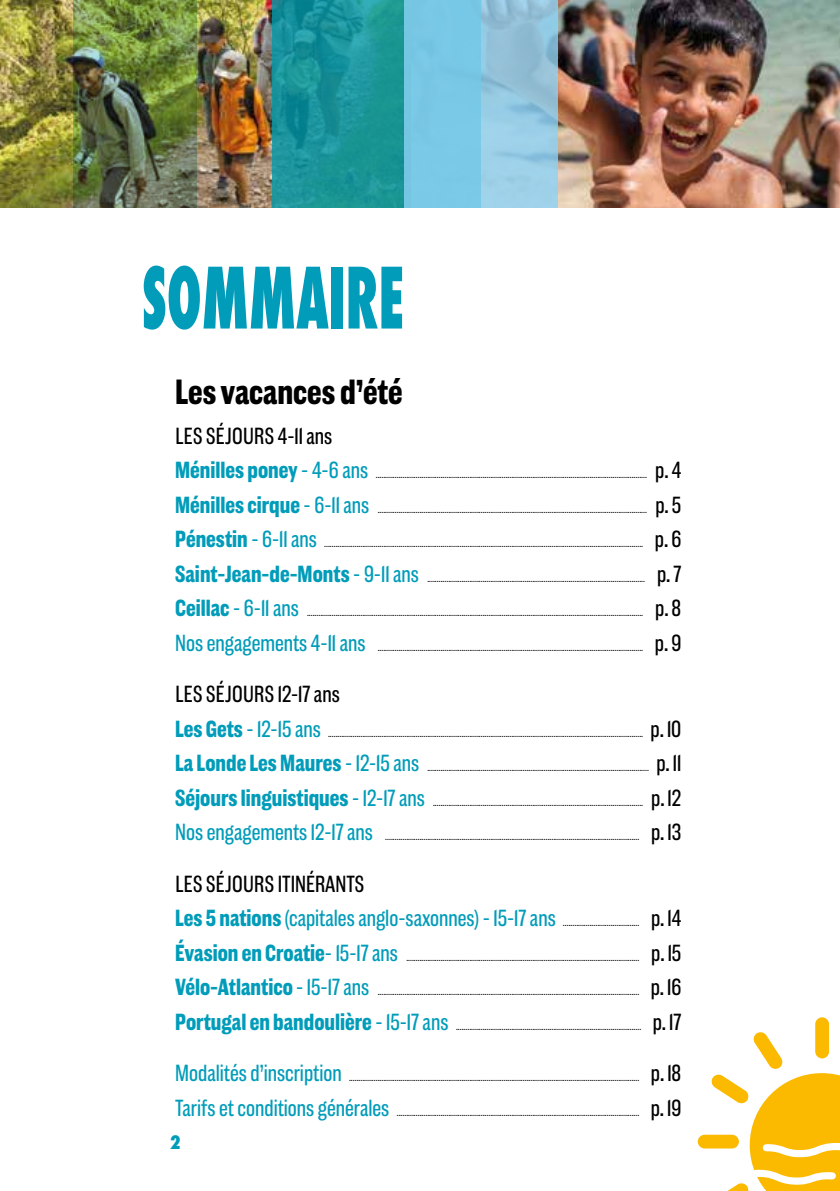
<style>
.page{position:relative;width:840px;height:1191px;background:#fff}
.page>*{position:absolute;margin:0;border:0;box-sizing:border-box;transform-origin:0 0}
.t1{font:800 condensed 82px "Futura";color:#009cb9;scale:.66 1}
.t2{font:700 36px "Americane Cond";color:#000}
.t3{font:24px "Americane Cond";letter-spacing:.015em;color:#000}
.t4{font:800 condensed 18px "Futura";color:#009cb9}
.t5{font:300 12px "Americane Cond";color:#000}
.s1{font-weight:700;font-size:24px;color:#009cb9}
.s2{font-weight:400;font-size:24px;color:#009cb9}
.s3{font-weight:400;font-size:24px}
</style>
<div class="page">
<img style="left:0;top:0;width:273px;height:208px">
<img style="left:557px;top:0;width:282px;height:208px">
<svg style="left:273px;top:0;width:131px;height:208px;background:#199398"></svg>
<svg style="left:404px;top:0;width:153px;height:208px;background:#86c7e2"></svg>
<img style="left:73px;top:0;width:123px;height:208px">
<svg style="left:812px;top:1015px;width:18px;height:45px"></svg>
<div style="left:810px;top:1013px;width:22px;height:49px;border:4px solid #fff;border-radius:9px"></div>
<svg style="left:697px;top:1026px;width:142px;height:165px"></svg>
<h1 class="t1" style="left:142px;top:242px;width:398px">SOMMAIRE</h1>
<h2 class="t2" style="left:175px;top:370px;width:229px">Les vacances d’été</h2>
<h3 class="t3" style="left:175px;top:421px;width:158px">LES SÉJOURS 4-11 ans</h3>
<p class="t5" style="left:175px;top:467px;width:507px"><span class="s1">Ménilles poney</span> <span class="s2">- 4-6 ans</span> .............................................................................................................................................. <span class="s3">p. 4</span></p>
<p class="t5" style="left:175px;top:501px;width:507px"><span class="s1">Ménilles cirque</span> <span class="s2">- 6-11 ans</span> ............................................................................................................................................. <span class="s3">p.5</span></p>
<p class="t5" style="left:175px;top:536px;width:507px"><span class="s1">Pénestin</span> <span class="s2">- 6-11 ans</span> ....................................................................................................................................................................... <span class="s3">p. 6</span></p>
<p class="t5" style="left:175px;top:570px;width:507px"><span class="s1">Saint-Jean-de-Monts</span> <span class="s2">- 9-11 ans</span> .................................................................................................................. <span class="s3">p.7</span></p>
<p class="t5" style="left:175px;top:605px;width:507px"><span class="s1">Ceillac</span> <span class="s2">- 6-11 ans</span> ................................................................................................................................................................................ <span class="s3">p. 8</span></p>
<p class="t5" style="left:175px;top:639px;width:507px"><span class="s2">Nos engagements 4-11 ans</span> ........................................................................................................................................... <span class="s3">p. 9</span></p>
<h3 class="t3" style="left:175px;top:680px;width:166px">LES SÉJOURS 12-17 ans</h3>
<p class="t5" style="left:175px;top:725px;width:507px"><span class="s1">Les Gets</span> <span class="s2">- 12-15 ans</span> ..................................................................................................................................................................... <span class="s3">p. 10</span></p>
<p class="t5" style="left:175px;top:760px;width:507px"><span class="s1">La Londe Les Maures</span> <span class="s2">- 12-15 ans</span> .................................................................................................................... <span class="s3">p. 11</span></p>
<p class="t5" style="left:175px;top:794px;width:507px"><span class="s1">Séjours linguistiques</span> <span class="s2">- 12-17 ans</span> .............................................................................................................. <span class="s3">p. 12</span></p>
<p class="t5" style="left:175px;top:829px;width:507px"><span class="s2">Nos engagements 12-17 ans</span> ..................................................................................................................................... <span class="s3">p. 13</span></p>
<h3 class="t3" style="left:175px;top:869px;width:190px">LES SÉJOURS ITINÉRANTS</h3>
<p class="t5" style="left:175px;top:915px;width:507px"><span class="s1">Les 5 nations</span> <span class="s2">(capitales anglo-saxonnes) - 15-17 ans</span> ........................................ <span class="s3">p. 14</span></p>
<p class="t5" style="left:175px;top:949px;width:507px"><span class="s1">Évasion en Croatie</span><span class="s2">- 15-17 ans</span> .......................................................................................................................... <span class="s3">p. 15</span></p>
<p class="t5" style="left:175px;top:983px;width:507px"><span class="s1">Vélo-Atlantico</span> <span class="s2">- 15-17 ans</span> ......................................................................................................................................... <span class="s3">p. 16</span></p>
<p class="t5" style="left:175px;top:1018px;width:507px"><span class="s1">Portugal en bandoulière</span> <span class="s2">- 15-17 ans</span> ................................................................................................. <span class="s3">p. 17</span></p>
<p class="t5" style="left:175px;top:1069px;width:507px"><span class="s2">Modalités d’inscription</span> ........................................................................................................................................................ <span class="s3">p. 18</span></p>
<p class="t5" style="left:175px;top:1104px;width:507px"><span class="s2">Tarifs et conditions générales</span> ............................................................................................................................... <span class="s3">p. 19</span></p>
<h3 class="t4" style="left:170px;top:1130px;width:12px">2</h3>
</div>
